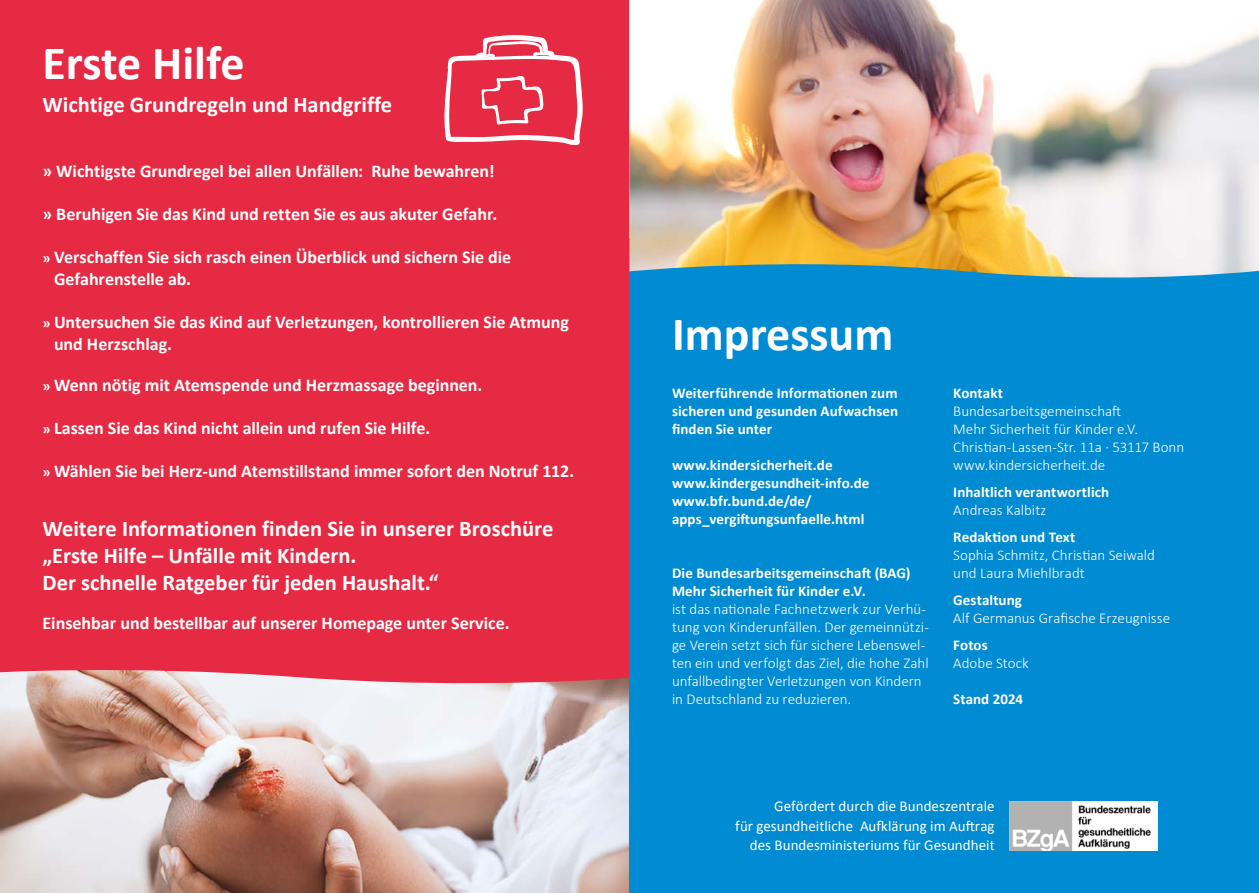
<style>
.page{position:relative;width:1259px;height:893px;background:#fff}
.page>*{position:absolute;margin:0;border:0;box-sizing:border-box;transform-origin:0 0}
.t1{font:700 48px "Calibri";color:#fff}
.t2{font:700 22.5px/27px "Calibri";color:#fff}
.t3{font:700 18px/21.6px "Calibri";color:#fff}
.t4{font:300 15px/18px "Calibri";color:#fff}
.t5{font:700 15px/18px "Calibri";letter-spacing:.005em;color:#fff}
.t6{font:15px/19.5px "Calibri";color:#fff;text-align:right}
.s1{font-size:15px}
</style>
<div class="page">
<img style="left:0;top:690px;width:629px;height:203px">
<div style="left:0;top:0;width:629px;height:690px;background:#e62a43"></div>
<svg style="left:443px;top:35px;width:140px;height:110px"></svg>
<div style="left:629px;top:240px;width:630px;height:653px;background:#008bd2"></div>
<img style="left:1009px;top:802px;width:148px;height:48px">
<img style="left:629px;top:0;width:630px;height:278px">
<h1 class="t1" style="left:43px;top:29px;width:203px">Erste Hilfe</h1>
<p class="t2" style="left:43px;top:90px;width:351px">Wichtige Grundregeln und Handgriffe</p>
<p class="t3" style="left:43px;top:160px;width:453px">» Wichtigste Grundregel bei allen Unfällen: Ruhe bewahren!</p>
<p class="t3" style="left:43px;top:203px;width:456px">» Beruhigen Sie das Kind und retten Sie es aus akuter Gefahr.</p>
<p class="t3" style="left:54px;top:246px;width:459px;text-indent:-11px"><span class="s1">»</span> Verschaffen Sie sich rasch einen Überblick und sichern Sie die<br>Gefahrenstelle ab.</p>
<p class="t3" style="left:54px;top:311px;width:516px;text-indent:-11px"><span class="s1">»</span> Untersuchen Sie das Kind auf Verletzungen, kontrollieren Sie Atmung und Herzschlag.</p>
<p class="t3" style="left:43px;top:373px;width:441px"><span class="s1">»</span> Wenn nötig mit Atemspende und Herzmassage beginnen.</p>
<p class="t3" style="left:43px;top:417px;width:389px"><span class="s1">»</span> Lassen Sie das Kind nicht allein und rufen Sie Hilfe.</p>
<p class="t3" style="left:43px;top:460px;width:533px"><span class="s1">»</span> Wählen Sie bei Herz-und Atemstillstand immer sofort den Notruf 112.</p>
<p class="t2" style="left:43px;top:514px;width:512px">Weitere Informationen finden Sie in unserer Broschüre „Erste Hilfe – Unfälle mit Kindern.<br>Der schnelle Ratgeber für jeden Haushalt.“</p>
<p class="t3" style="left:43px;top:612px;width:468px">Einsehbar und bestellbar auf unserer Homepage unter Service.</p>
<h1 class="t1" style="left:672px;top:300px;width:223px">Impressum</h1>
<p class="t5" style="left:672px;top:383px;width:228px;text-align:justify">Weiterführende Informationen zum sicheren und gesunden Aufwachsen finden Sie unter</p>
<p class="t5" style="left:672px;top:455px;width:199px">www.kindersicherheit.de www.kindergesundheit-info.de www.bfr.bund.de/de/ apps_vergiftungsunfaelle.html</p>
<p class="t5" style="left:672px;top:563px;width:240px">Die Bundesarbeitsgemeinschaft (BAG)<br>Mehr Sicherheit für Kinder e.V.</p>
<p class="t4" style="left:672px;top:600px;width:258px">ist das nationale Fachnetzwerk zur Verhü&shy;tung von Kinderunfällen. Der gemeinnützi&shy;ge Verein setzt sich für sichere Lebenswel&shy;ten ein und verfolgt das Ziel, die hohe Zahl unfallbedingter Verletzungen von Kindern in Deutschland zu reduzieren.</p>
<p class="t5" style="left:953px;top:383px;width:51px">Kontakt</p>
<p class="t4" style="left:953px;top:402px;width:232px">Bundesarbeitsgemeinschaft<br>Mehr Sicherheit für Kinder e.V.<br>Christian-Lassen-Str. 11a · 53117 Bonn www.kindersicherheit.de</p>
<p class="t5" style="left:953px;top:482px;width:157px">Inhaltlich verantwortlich</p>
<p class="t4" style="left:953px;top:501px;width:95px">Andreas Kalbitz</p>
<p class="t5" style="left:953px;top:527px;width:124px">Redaktion und Text</p>
<p class="t4" style="left:953px;top:546px;width:203px">Sophia Schmitz, Christian Seiwald und Laura Miehlbradt</p>
<p class="t5" style="left:953px;top:590px;width:70px">Gestaltung</p>
<p class="t4" style="left:953px;top:609px;width:218px">Alf Germanus Grafische Erzeugnisse</p>
<p class="t5" style="left:953px;top:635px;width:36px">Fotos</p>
<p class="t4" style="left:953px;top:654px;width:77px">Adobe Stock</p>
<p class="t5" style="left:953px;top:689px;width:71px">Stand 2024</p>
<p class="t6" style="left:735px;top:796px;width:261px">Gefördert durch die Bundeszentrale<br>für gesundheitliche Aufklärung im Auftrag des Bundesministeriums für Gesundheit</p>
</div>
